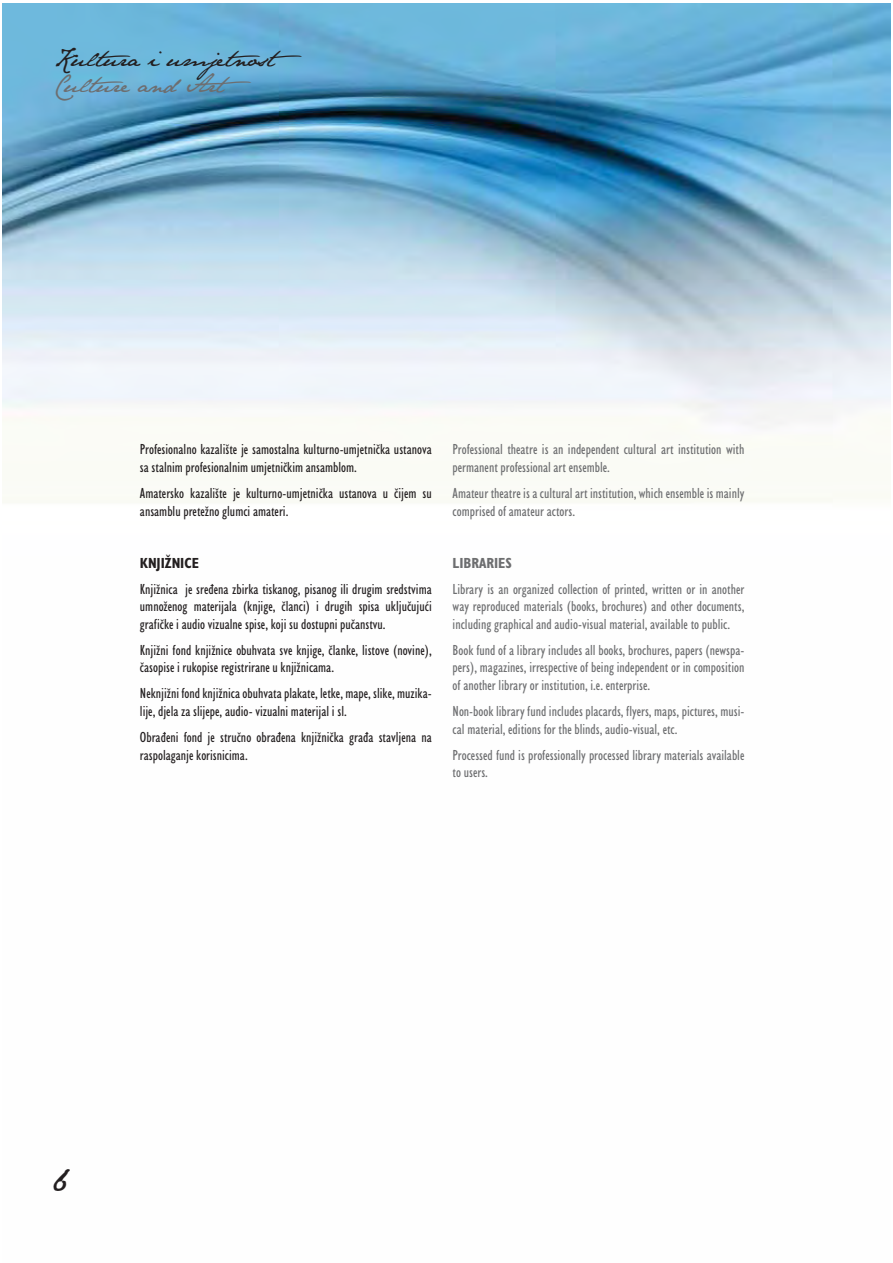
<style>
.page{position:relative;width:893px;height:1263px;background:#fff}
.page>*{position:absolute;margin:0;border:0;box-sizing:border-box;transform-origin:0 0}
.t1{font:36.75px "Jane Austen";color:#231f20}
.t2{font:22.05px "Jane Austen";color:#231f20}
.t3{font:22.05px "Jane Austen";color:#6d6e70}
.t4{font:condensed 14.7px/17.7px "Humanist 521 BT";color:#6d6e70}
.t5{font:condensed 14.7px/17.7px "Humanist 521 BT";color:#231f20}
.t6{font:700 condensed 14.7px "Humanist 521 BT";color:#231f20}
.t7{font:700 condensed 14.7px "Humanist 521 BT";color:#6d6e70}
</style>
<div class="page">
<img style="left:2px;top:4px;width:888px;height:499px">
<h2 class="t2" style="left:54px;top:45px;width:250px">Kultura i umjetnost</h2>
<h2 class="t3" style="left:54px;top:72px;width:199px">Culture and Art</h2>
<p class="t5" style="left:140px;top:442px;width:293px">Profesionalno kazalište je samostalna kulturno-umjetnička ustanova sa stalnim profesionalnim umjetničkim ansamblom.</p>
<p class="t5" style="left:140px;top:486px;width:293px">Amatersko kazalište je kulturno-umjetnička ustanova u čijem su ansamblu pretežno glumci amateri.</p>
<p class="t6" style="left:140px;top:558px;width:60px">KNJIŽNICE</p>
<p class="t5" style="left:140px;top:581px;width:293px;text-align:justify">Knjižnica je sređena zbirka tiskanog, pisanog ili drugim sredstvima umnoženog materijala (knjige, članci) i drugih spisa uključujući grafičke i audio vizualne spise, koji su dostupni pučanstvu.</p>
<p class="t5" style="left:140px;top:643px;width:293px">Knjižni fond knjižnice obuhvata sve knjige, članke, listove (novine), časopise i rukopise registrirane u knjižnicama.</p>
<p class="t5" style="left:140px;top:686px;width:293px">Neknjižni fond knjižnica obuhvata plakate, letke, mape, slike, muzika&shy;lije, djela za slijepe, audio- vizualni materijal i sl.</p>
<p class="t5" style="left:140px;top:730px;width:293px">Obrađeni fond je stručno obrađena knjižnička građa stavljena na raspolaganje korisnicima.</p>
<p class="t4" style="left:453px;top:442px;width:293px">Professional theatre is an independent cultural art institution with permanent professional art ensemble.</p>
<p class="t4" style="left:453px;top:486px;width:293px">Amateur theatre is a cultural art institution, which ensemble is mainly comprised of amateur actors.</p>
<p class="t7" style="left:453px;top:558px;width:61px">LIBRARIES</p>
<p class="t4" style="left:453px;top:581px;width:293px;text-align:justify">Library is an organized collection of printed, written or in another way reproduced materials (books, brochures) and other documents, including graphical and audio-visual material, available to public.</p>
<p class="t4" style="left:453px;top:643px;width:293px;text-align:justify">Book fund of a library includes all books, brochures, papers (newspa&shy;pers), magazines, irrespective of being independent or in composition of another library or institution, i.e. enterprise.</p>
<p class="t4" style="left:453px;top:704px;width:293px">Non-book library fund includes placards, flyers, maps, pictures, musi&shy;cal material, editions for the blinds, audio-visual, etc.</p>
<p class="t4" style="left:453px;top:748px;width:293px">Processed fund is professionally processed library materials available to users.</p>
<h1 class="t1" style="left:52px;top:1157px;width:17px">6</h1>
</div>
